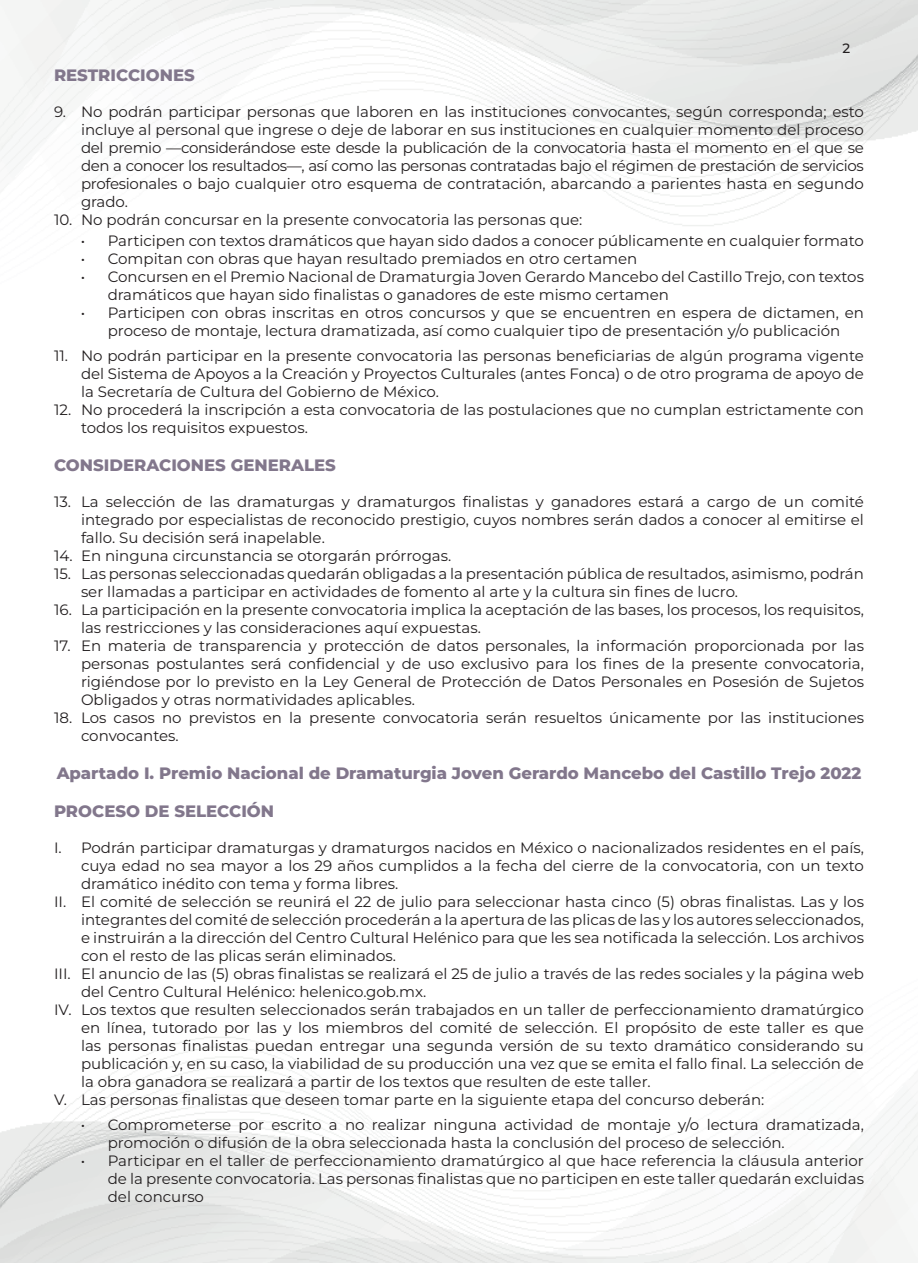
<style>
.page{position:relative;width:918px;height:1263px;background:#fff}
.page>*{position:absolute;margin:0;border:0;box-sizing:border-box;transform-origin:0 0}
.parrafo1{font:800 16.5px "Montserrat";color:#82778c}
.parrafo1-2{font:15px/18px "Montserrat";color:#231f20;text-align:justify}
.t1{font:500 13.5px "Montserrat";color:#231f20}
</style>
<div class="page">
<img style="left:0;top:1037px;width:918px;height:226px">
<img style="left:0;top:0;width:918px;height:226px">
<p class="t1" style="left:843px;top:40px;width:9px">2</p>
<p class="parrafo1" style="left:54px;top:64px;width:142px">RESTRICCIONES</p>
<p class="parrafo1-2" style="left:81px;top:102px;width:785px;text-indent:-27px">9. No podrán participar personas que laboren en las instituciones convocantes, según corresponda; esto incluye al personal que ingrese o deje de laborar en sus instituciones en cualquier momento del proceso del premio —considerándose este desde la publicación de la convocatoria hasta el momento en el que se den a conocer los resultados—, así como las personas contratadas bajo el régimen de prestación de servicios profesionales o bajo cualquier otro esquema de contratación, abarcando a parientes hasta en segundo grado.</p>
<p class="parrafo1-2" style="left:54px;top:210px;width:530px">10. No podrán concursar en la presente convocatoria las personas que:</p>
<p class="parrafo1-2" style="left:81px;top:232px;width:785px">• Participen con textos dramáticos que hayan sido dados a conocer públicamente en cualquier formato</p>
<p class="parrafo1-2" style="left:81px;top:250px;width:558px">• Compitan con obras que hayan resultado premiados en otro certamen</p>
<p class="parrafo1-2" style="left:108px;top:268px;width:758px;text-indent:-27px">• Concursen en el Premio Nacional de Dramaturgia Joven Gerardo Mancebo del Castillo Trejo, con textos dramáticos que hayan sido finalistas o ganadores de este mismo certamen</p>
<p class="parrafo1-2" style="left:81px;top:304px;width:785px;text-align:center">• Participen con obras inscritas en otros concursos y que se encuentren en espera de dictamen, en proceso de montaje, lectura dramatizada, así como cualquier tipo de presentación y/o publicación</p>
<p class="parrafo1-2" style="left:81px;top:346px;width:785px;text-indent:-27px">11. No podrán participar en la presente convocatoria las personas beneficiarias de algún programa vigente del Sistema de Apoyos a la Creación y Proyectos Culturales (antes Fonca) o de otro programa de apoyo de la Secretaría de Cultura del Gobierno de México.</p>
<p class="parrafo1-2" style="left:81px;top:400px;width:784px;text-indent:-27px">12. No procederá la inscripción a esta convocatoria de las postulaciones que no cumplan estrictamente con todos los requisitos expuestos.</p>
<p class="parrafo1" style="left:54px;top:454px;width:283px">CONSIDERACIONES GENERALES</p>
<p class="parrafo1-2" style="left:81px;top:492px;width:784px;text-indent:-27px">13. La selección de las dramaturgas y dramaturgos finalistas y ganadores estará a cargo de un comité integrado por especialistas de reconocido prestigio, cuyos nombres serán dados a conocer al emitirse el fallo. Su decisión será inapelable.</p>
<p class="parrafo1-2" style="left:54px;top:546px;width:399px">14. En ninguna circunstancia se otorgarán prórrogas.</p>
<p class="parrafo1-2" style="left:81px;top:564px;width:784px;text-indent:-27px">15. Las personas seleccionadas quedarán obligadas a la presentación pública de resultados, asimismo, podrán ser llamadas a participar en actividades de fomento al arte y la cultura sin fines de lucro.</p>
<p class="parrafo1-2" style="left:81px;top:600px;width:784px;text-indent:-27px">16. La participación en la presente convocatoria implica la aceptación de las bases, los procesos, los requisitos, las restricciones y las consideraciones aquí expuestas.</p>
<p class="parrafo1-2" style="left:81px;top:636px;width:785px;text-indent:-27px">17. En materia de transparencia y protección de datos personales, la información proporcionada por las personas postulantes será confidencial y de uso exclusivo para los fines de la presente convocatoria, rigiéndose por lo previsto en la Ley General de Protección de Datos Personales en Posesión de Sujetos Obligados y otras normatividades aplicables.</p>
<p class="parrafo1-2" style="left:81px;top:708px;width:785px;text-indent:-27px">18. Los casos no previstos en la presente convocatoria serán resueltos únicamente por las instituciones convocantes.</p>
<p class="parrafo1" style="left:57px;top:762px;width:806px">Apartado I. Premio Nacional de Dramaturgia Joven Gerardo Mancebo del Castillo Trejo 2022</p>
<p class="parrafo1" style="left:54px;top:800px;width:222px">PROCESO DE SELECCIÓN</p>
<p class="parrafo1-2" style="left:81px;top:838px;width:785px;text-indent:-27px">I. Podrán participar dramaturgas y dramaturgos nacidos en México o nacionalizados residentes en el país, cuya edad no sea mayor a los 29 años cumplidos a la fecha del cierre de la convocatoria, con un texto dramático inédito con tema y forma libres.</p>
<p class="parrafo1-2" style="left:81px;top:892px;width:784px;text-indent:-27px">II. El comité de selección se reunirá el 22 de julio para seleccionar hasta cinco (5) obras finalistas. Las y los integrantes del comité de selección procederán a la apertura de las plicas de las y los autores seleccionados, e instruirán a la dirección del Centro Cultural Helénico para que les sea notificada la selección. Los archivos con el resto de las plicas serán eliminados.</p>
<p class="parrafo1-2" style="left:81px;top:964px;width:785px;text-indent:-27px">III. El anuncio de las (5) obras finalistas se realizará el 25 de julio a través de las redes sociales y la página web del Centro Cultural Helénico: helenico.gob.mx.</p>
<p class="parrafo1-2" style="left:81px;top:1000px;width:785px;text-indent:-27px">IV. Los textos que resulten seleccionados serán trabajados en un taller de perfeccionamiento dramatúrgico en línea, tutorado por las y los miembros del comité de selección. El propósito de este taller es que las personas finalistas puedan entregar una segunda versión de su texto dramático considerando su publicación y, en su caso, la viabilidad de su producción una vez que se emita el fallo final. La selección de la obra ganadora se realizará a partir de los textos que resulten de este taller.</p>
<p class="parrafo1-2" style="left:54px;top:1090px;width:712px">V. Las personas finalistas que deseen tomar parte en la siguiente etapa del concurso deberán:</p>
<p class="parrafo1-2" style="left:108px;top:1115px;width:758px;text-indent:-27px">• Comprometerse por escrito a no realizar ninguna actividad de montaje y/o lectura dramatizada, promoción o difusión de la obra seleccionada hasta la conclusión del proceso de selección.</p>
<p class="parrafo1-2" style="left:108px;top:1151px;width:758px;text-indent:-27px">• Participar en el taller de perfeccionamiento dramatúrgico al que hace referencia la cláusula anterior de la presente convocatoria. Las personas finalistas que no participen en este taller quedarán excluidas del concurso</p>
</div>
